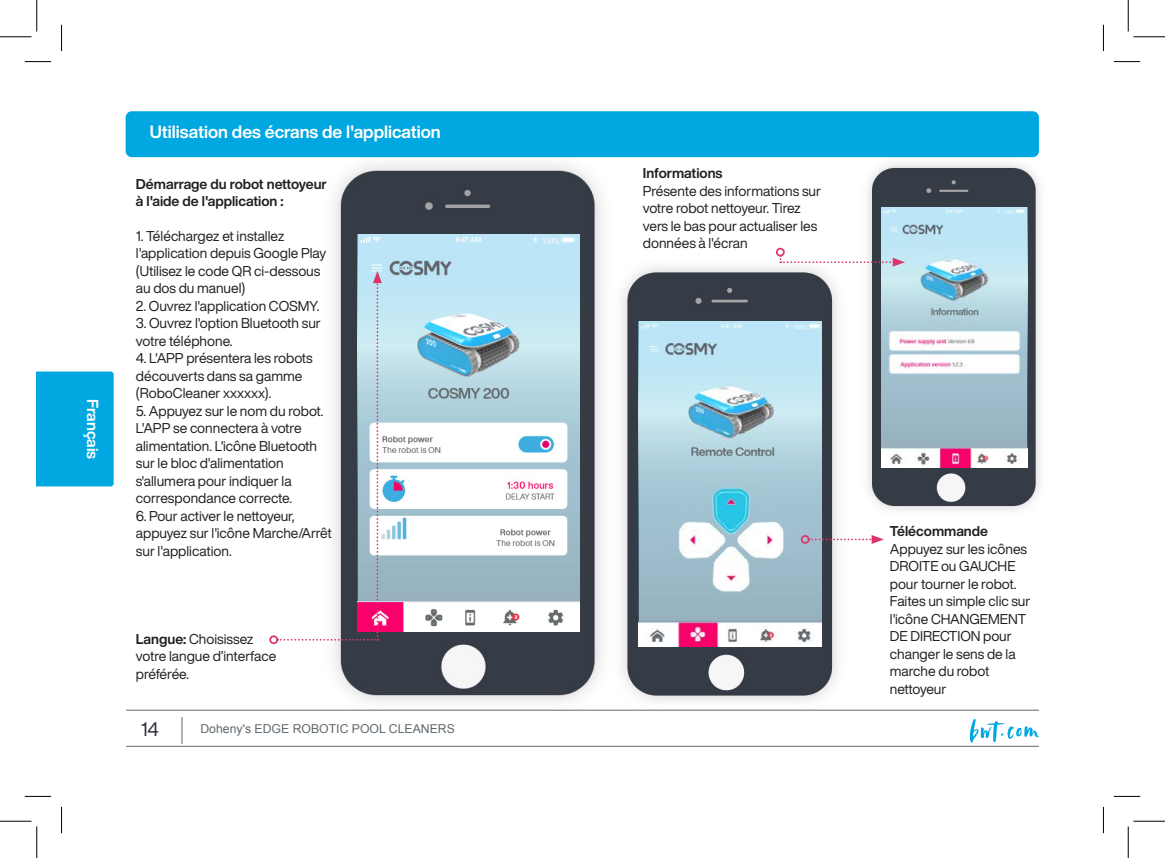
<style>
.page{position:relative;width:1165px;height:858px;background:#fff}
.page>*{position:absolute;margin:0;border:0;box-sizing:border-box;transform-origin:0 0}
.t1{font:19.25px "Helvetica Now Display";color:#2d323b}
.t2{font:700 17.5px "Helvetica Now Display";color:#fff}
.t3{font:700 15.75px "Helvetica Now Display";color:#fff}
.t4{font:14px/17.5px "Helvetica Now Display";color:#231f20}
.t5{font:700 14px/17.5px "Helvetica Now Display";color:#231f20}
.t6{font:12.25px "Arial";color:#5f696f}
.s1{font-weight:700}
</style>
<div class="page">
<hr style="left:126px;top:745px;width:913px;height:1px;background:#5f696f">
<hr style="left:126px;top:709px;width:913px;height:1px;background:#5f696f">
<svg style="left:182px;top:717px;width:1px;height:26px"></svg>
<svg style="left:970px;top:719px;width:69px;height:23px"></svg>
<div style="left:37px;top:371px;width:77px;height:115px;background:#00a7e0"></div>
<div style="left:82px;top:399px;width:19px;height:62px;background:#00a7e0"></div>
<div style="left:126px;top:111px;width:913px;height:46px;background:#00a7e0;border-radius:6px"></div>
<img style="left:314px;top:157px;width:309px;height:554px">
<img style="left:357px;top:234px;width:222px;height:397px">
<img style="left:606px;top:250px;width:248px;height:461px">
<img style="left:639px;top:321px;width:182px;height:325px">
<img style="left:854px;top:151px;width:186px;height:360px">
<img style="left:882px;top:208px;width:146px;height:259px">
<div style="left:776px;top:248px;width:9px;height:8px;border:2px solid #da366c;border-radius:50%"></div>
<svg style="left:779px;top:255px;width:126px;height:11px"></svg>
<div style="left:269px;top:635px;width:9px;height:9px;border:2px solid #da366c;border-radius:50%"></div>
<svg style="left:277px;top:271px;width:105px;height:369px"></svg>
<div style="left:801px;top:535px;width:8px;height:8px;border:2px solid #da366c;border-radius:50%"></div>
<svg style="left:809px;top:535px;width:75px;height:8px"></svg>
<svg style="left:25px;top:61px;width:26px;height:1px"></svg>
<svg style="left:1114px;top:61px;width:26px;height:1px"></svg>
<svg style="left:25px;top:795px;width:26px;height:1px"></svg>
<svg style="left:1114px;top:795px;width:26px;height:1px"></svg>
<svg style="left:61px;top:25px;width:1px;height:26px"></svg>
<svg style="left:61px;top:806px;width:1px;height:26px"></svg>
<svg style="left:1103px;top:25px;width:1px;height:26px"></svg>
<svg style="left:1103px;top:806px;width:1px;height:26px"></svg>
<hr style="left:0;top:36px;width:32px;height:1px;background:#000">
<hr style="left:1133px;top:36px;width:32px;height:1px;background:#000">
<hr style="left:0;top:820px;width:32px;height:1px;background:#000">
<hr style="left:1133px;top:820px;width:32px;height:1px;background:#000">
<hr style="left:36px;top:0;width:1px;height:32px;background:#000">
<hr style="left:36px;top:826px;width:1px;height:31px;background:#000">
<hr style="left:1128px;top:0;width:1px;height:32px;background:#000">
<hr style="left:1128px;top:826px;width:1px;height:31px;background:#000">
<p class="t3" style="left:103px;top:399px;width:62px;rotate:90deg">Français</p>
<p class="t2" style="left:150px;top:120px;width:292px">Utilisation des écrans de l'application</p>
<p class="t5" style="left:136px;top:175px;width:193px">Démarrage du robot nettoyeur à l'aide de l'application :</p>
<p class="t4" style="left:136px;top:227px;width:192px">1. Téléchargez et installez l'application depuis Google Play (Utilisez le code QR ci-dessous au dos du manuel)</p>
<p class="t4" style="left:136px;top:297px;width:185px">2. Ouvrez l'application COSMY.</p>
<p class="t4" style="left:136px;top:314px;width:187px">3. Ouvrez l'option Bluetooth sur votre téléphone.</p>
<p class="t4" style="left:136px;top:349px;width:178px">4. L'APP présentera les robots découverts dans sa gamme (RoboCleaner xxxxxx).</p>
<p class="t4" style="left:136px;top:402px;width:189px">5. Appuyez sur le nom du robot.<br>L'APP se connectera à votre alimentation. L'icône Bluetooth sur le bloc d'alimentation s'allumera pour indiquer la correspondance correcte.</p>
<p class="t4" style="left:136px;top:507px;width:197px">6. Pour activer le nettoyeur, appuyez sur l'icône Marche/Arrêt sur l'application.</p>
<p class="t4" style="left:136px;top:630px;width:142px"><span class="s1">Langue:</span> Choisissez votre langue d’interface préférée.</p>
<h1 class="t1" style="left:141px;top:716px;width:19px">14</h1>
<p class="t6" style="left:200px;top:720px;width:256px">Doheny's EDGE ROBOTIC POOL CLEANERS</p>
<p class="t5" style="left:643px;top:164px;width:81px">Informations</p>
<p class="t4" style="left:643px;top:182px;width:180px">Présente des informations sur</p>
<p class="t4" style="left:643px;top:199px;width:176px">votre robot nettoyeur. Tirez vers le bas pour actualiser les données à l'écran</p>
<p class="t5" style="left:890px;top:522px;width:100px">Télécommande</p>
<p class="t4" style="left:890px;top:539px;width:139px">Appuyez sur les icônes<br>DROITE ou GAUCHE pour tourner le robot.</p>
<p class="t4" style="left:890px;top:592px;width:142px">Faites un simple clic sur l'icône CHANGEMENT<br>DE DIRECTION pour changer le sens de la</p>
<p class="t4" style="left:890px;top:662px;width:101px">marche du robot nettoyeur</p>
</div>
